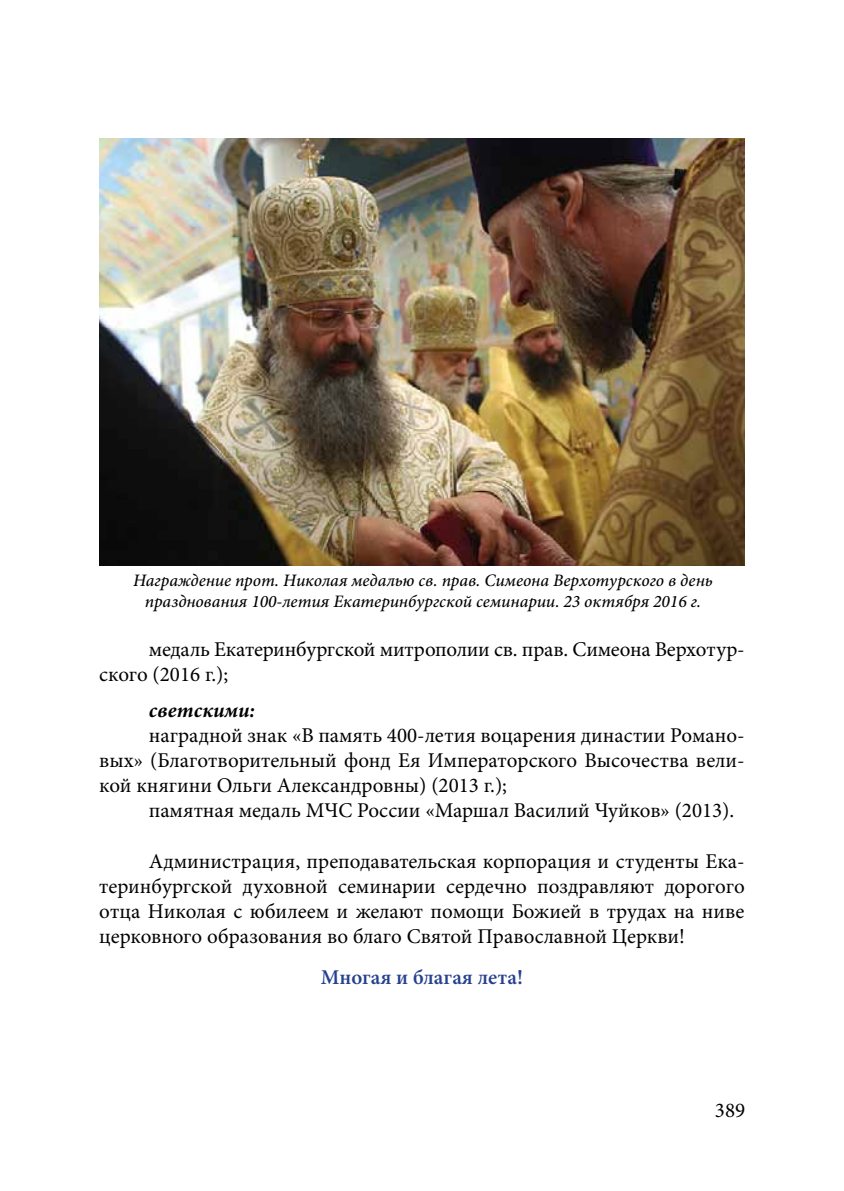
<style>
.page{position:relative;width:844px;height:1191px;background:#fff}
.page>*{position:absolute;margin:0;border:0;box-sizing:border-box;transform-origin:0 0}
.t1{font:21px/25.2px "Minion Pro";color:#000;text-align:justify}
.t2{font:600 21px "Minion Pro";color:#25408f}
.t3{font:italic 700 21px "Minion Pro";color:#000}
.t4{font:italic 500 17.5px/21px "Minion Pro";color:#000;text-align:center}
</style>
<div class="page">
<img style="left:99px;top:139px;width:645px;height:427px">
<p class="t4" style="left:133px;top:570px;width:581px">Награждение прот. Николая медалью св. прав. Симеона Верхотурского в день празднования 100-летия Екатеринбургской семинарии. 23 октября 2016 г.</p>
<p class="t1" style="left:99px;top:637px;width:644px;text-indent:50px">медаль Екатеринбургской митрополии св. прав. Симеона Верхотур&shy;ского (2016 г.);</p>
<p class="t3" style="left:149px;top:695px;width:108px">светскими:</p>
<p class="t1" style="left:99px;top:722px;width:646px;text-indent:50px">наградной знак «В память 400-летия воцарения династии Романо&shy;вых» (Благотворительный фонд Ея Императорского Высочества вели&shy;кой княгини Ольги Александровны) (2013 г.);</p>
<p class="t1" style="left:149px;top:798px;width:586px">памятная медаль МЧС России «Маршал Василий Чуйков» (2013).</p>
<p class="t1" style="left:99px;top:848px;width:646px;text-indent:50px">Администрация, преподавательская корпорация и студенты Ека&shy;теринбургской духовной семинарии сердечно поздравляют дорогого отца Николая с юбилеем и желают помощи Божией в трудах на ниве церковного образования во благо Святой Православной Церкви!</p>
<p class="t2" style="left:321px;top:962px;width:204px">Многая и благая лета!</p>
<p class="t1" style="left:714px;top:1097px;width:32px">389</p>
</div>
